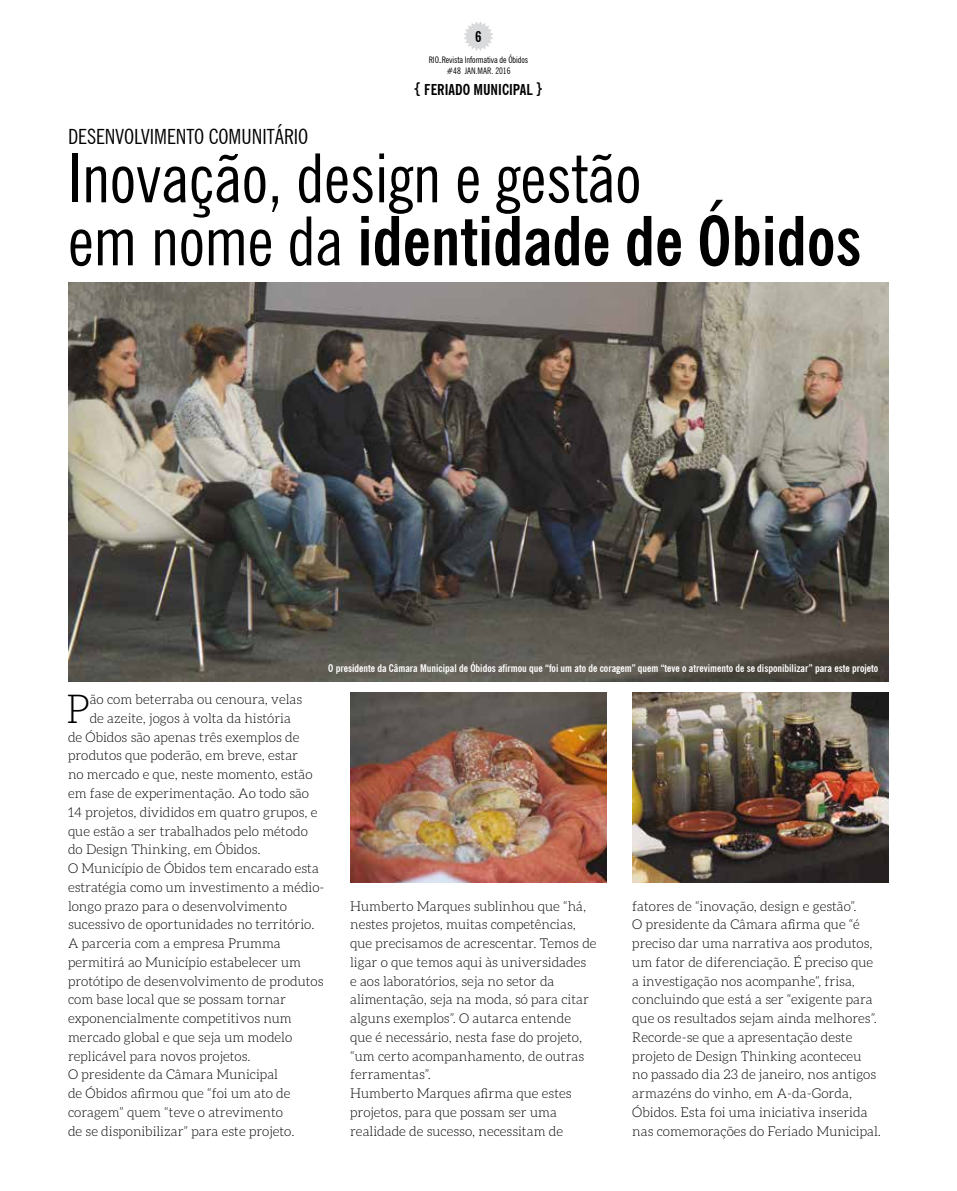
<style>
.page{position:relative;width:957px;height:1191px;background:#fff}
.page>*{position:absolute;margin:0;border:0;box-sizing:border-box;transform-origin:0 0}
.t1{font:condensed 67.5px/63px "News Gothic BT";color:#000}
.t2{font:300 40.05px "Aleo";color:#000}
.t3{font:condensed 21px "News Gothic BT";color:#000}
.t4{font:700 condensed 15px "News Gothic BT";color:#000}
.t5{font:300 13.5px/18.8px "Aleo";color:#000}
.t6{font:700 condensed 10.5px "News Gothic BT";color:#fff}
.t7{font:condensed 9px/10.5px "News Gothic BT";letter-spacing:-.01em;color:#000;text-align:center}
.s1{font-weight:700}
</style>
<div class="page">
<svg style="left:464px;top:21px;width:29px;height:30px"></svg>
<img style="left:68px;top:283px;width:821px;height:398px">
<img style="left:632px;top:692px;width:257px;height:190px">
<img style="left:350px;top:692px;width:257px;height:190px">
<h3 class="t3" style="left:68px;top:123px;width:242px">DESENVOLVIMENTO COMUNITÁRIO</h3>
<p class="t4" style="left:475px;top:27px;width:8px">6</p>
<p class="t7" style="left:429px;top:55px;width:101px">RIO-Revista Informativa de Óbidos #48 JAN.MAR. 2016</p>
<p class="t4" style="left:413px;top:80px;width:131px">{ FERIADO MUNICIPAL }</p>
<h1 class="t1" style="left:68px;top:146px;width:794px">Inovação, design e gestão<br>em nome da <span class="s1">identidade de Óbidos</span></h1>
<p class="t6" style="left:328px;top:661px;width:551px">O presidente da Câmara Municipal de Óbidos afirmou que “foi um ato de coragem” quem “teve o atrevimento de se disponibilizar” para este projeto</p>
<h2 class="t2" style="left:66px;top:687px;width:25px">P</h2>
<p class="t5" style="left:90px;top:690px;width:214px">ão com beterraba ou cenoura, velas</p>
<p class="t5" style="left:90px;top:709px;width:203px">de azeite, jogos à volta da história</p>
<p class="t5" style="left:68px;top:727px;width:233px">de Óbidos são apenas três exemplos de</p>
<p class="t5" style="left:68px;top:746px;width:232px">produtos que poderão, em breve, estar</p>
<p class="t5" style="left:68px;top:765px;width:246px">no mercado e que, neste momento, estão</p>
<p class="t5" style="left:68px;top:784px;width:243px">em fase de experimentação. Ao todo são</p>
<p class="t5" style="left:68px;top:802px;width:251px">14 projetos, divididos em quatro grupos, e</p>
<p class="t5" style="left:68px;top:821px;width:241px">que estão a ser trabalhados pelo método</p>
<p class="t5" style="left:68px;top:840px;width:194px">do Design Thinking, em Óbidos.</p>
<p class="t5" style="left:68px;top:859px;width:252px">O Município de Óbidos tem encarado esta</p>
<p class="t5" style="left:68px;top:877px;width:258px">estratégia como um investimento a médio-</p>
<p class="t5" style="left:68px;top:896px;width:220px">longo prazo para o desenvolvimento</p>
<p class="t5" style="left:68px;top:915px;width:248px">sucessivo de oportunidades no território.</p>
<p class="t5" style="left:68px;top:934px;width:214px">A parceria com a empresa Prumma</p>
<p class="t5" style="left:68px;top:952px;width:234px">permitirá ao Município estabelecer um</p>
<p class="t5" style="left:68px;top:971px;width:257px">protótipo de desenvolvimento de produtos</p>
<p class="t5" style="left:68px;top:990px;width:219px">com base local que se possam tornar</p>
<p class="t5" style="left:68px;top:1009px;width:225px">exponencialmente competitivos num</p>
<p class="t5" style="left:68px;top:1027px;width:226px">mercado global e que seja um modelo</p>
<p class="t5" style="left:68px;top:1046px;width:184px">replicável para novos projetos.</p>
<p class="t5" style="left:68px;top:1065px;width:211px">O presidente da Câmara Municipal</p>
<p class="t5" style="left:68px;top:1084px;width:224px">de Óbidos afirmou que “foi um ato de</p>
<p class="t5" style="left:68px;top:1102px;width:216px">coragem” quem “teve o atrevimento</p>
<p class="t5" style="left:68px;top:1121px;width:228px">de se disponibilizar” para este projeto.</p>
<p class="t5" style="left:350px;top:896px;width:248px">Humberto Marques sublinhou que “há, nestes projetos, muitas competências, que precisamos de acrescentar. Temos de ligar o que temos aqui às universidades<br>e aos laboratórios, seja no setor da alimentação, seja na moda, só para citar alguns exemplos”. O autarca entende<br>que é necessário, nesta fase do projeto, “um certo acompanhamento, de outras ferramentas”.<br>Humberto Marques afirma que estes projetos, para que possam ser uma realidade de sucesso, necessitam de</p>
<p class="t5" style="left:632px;top:896px;width:250px">fatores de “inovação, design e gestão”.<br>O presidente da Câmara afirma que “é preciso dar uma narrativa aos produtos, um fator de diferenciação. É preciso que a investigação nos acompanhe”, frisa, concluindo que está a ser “exigente para que os resultados sejam ainda melhores”.<br>Recorde-se que a apresentação deste projeto de Design Thinking aconteceu<br>no passado dia 23 de janeiro, nos antigos armazéns do vinho, em A-da-Gorda, Óbidos. Esta foi uma iniciativa inserida nas comemorações do Feriado Municipal.</p>
</div>
